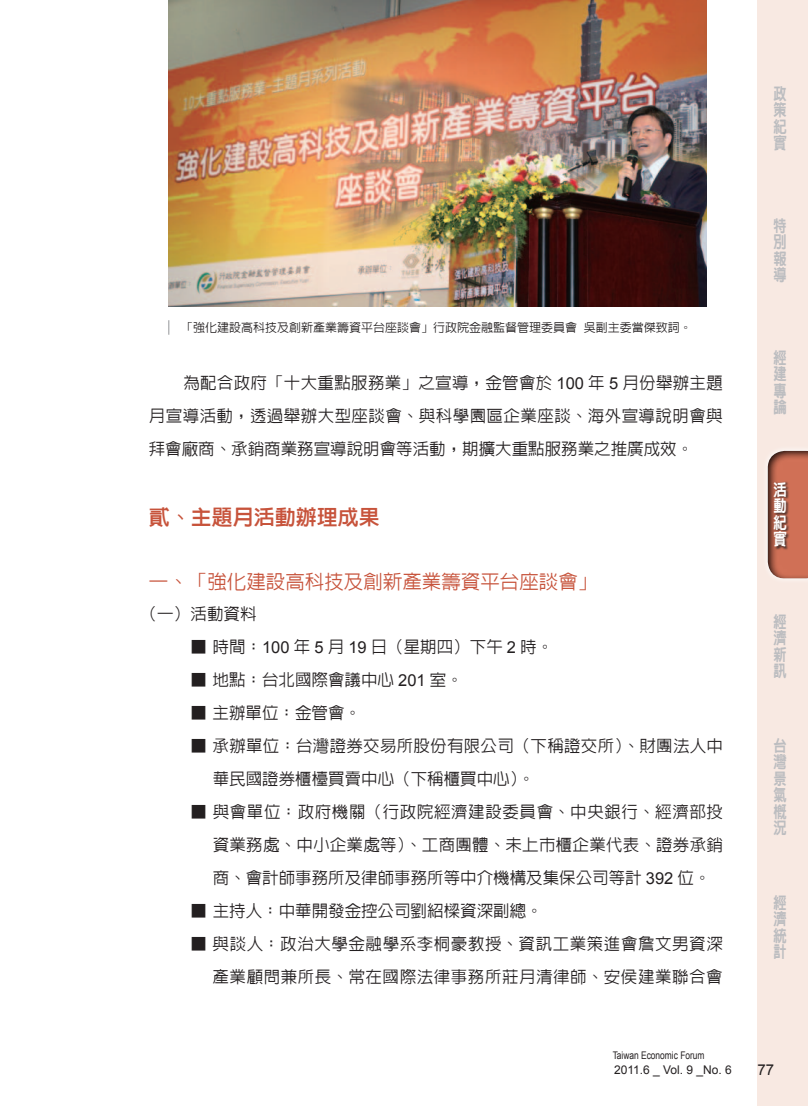
<style>
.page{position:relative;width:808px;height:1106px;background:#fff}
.page>*{position:absolute;margin:0;border:0;box-sizing:border-box;transform-origin:0 0}
.t1{font:21px "Lin Gothic Extra";color:#c7533b}
.t2{font:500 19.5px "Lin Gothic";color:#c7533b}
.t3{font:500 16.5px/33px "Lin Gothic";letter-spacing:.015em;color:#231f20;text-align:justify}
.t4{font:500 16.5px/33px "Lin Gothic";letter-spacing:.035em;color:#231f20;text-align:right}
.t5{font:800 16.5px/16.5px "Lin Gothic";color:#bcbdc0;text-align:justify;scale:.8 1}
.t6{font:800 16.5px/16.5px "Lin Gothic";color:#fff;text-align:justify;scale:.8 1}
.t7{font:15px "Arial";color:#231f20}
.t8{font:500 12px "Lin Gothic";color:#231f20}
.t9{font:12px "Arial";color:#231f20}
.t10{font:10.5px "Arial";color:#231f20;scale:.8 1}
.s1{font-family:"Arial";font-weight:400}
</style>
<div class="page">
<div style="left:757px;top:0;width:51px;height:1106px;background:#f8e9e2"></div>
<svg style="left:766px;top:449px;width:42px;height:130px;background:#c1735d"></svg>
<div style="left:773px;top:481px;width:16px;height:69px;background:#231f20;opacity:.75"></div>
<img style="left:168px;top:0;width:538px;height:306px">
<svg style="left:168px;top:320px;width:1px;height:15px"></svg>
<p class="t5" style="left:773px;top:85px;width:18px">政策紀實</p>
<p class="t8" style="left:181px;top:321px;width:512px">「強化建設高科技及創新產業籌資平台座談會」行政院金融監督管理委員會吳副主委當傑致詞。</p>
<p class="t3" style="left:149px;top:366px;width:576px;text-indent:35px">為配合政府「十大重點服務業」之宣導，金管會於 <span class="s1">100</span> 年 <span class="s1">5</span> 月份舉辦主題月宣導活動，透過舉辦大型座談會、與科學園區企業座談、海外宣導說明會與拜會廠商、承銷商業務宣導說明會等活動，期擴大重點服務業之推廣成效。</p>
<p class="t1" style="left:149px;top:506px;width:232px">貳、主題月活動辦理成果</p>
<p class="t2" style="left:149px;top:572px;width:450px">一、「強化建設高科技及創新產業籌資平台座談會」</p>
<p class="t3" style="left:141px;top:597px;width:117px">（一）活動資料</p>
<p class="t3" style="left:190px;top:630px;width:364px">■ 時間：<span class="s1">100</span> 年 <span class="s1">5</span> 月 <span class="s1">19</span> 日（星期四）下午 <span class="s1">2</span> 時。</p>
<p class="t3" style="left:190px;top:663px;width:274px">■ 地點：台北國際會議中心 <span class="s1">201</span> 室。</p>
<p class="t3" style="left:190px;top:696px;width:172px">■ 主辦單位：金管會。</p>
<p class="t3" style="left:213px;top:729px;width:512px;text-indent:-22px">■ 承辦單位：台灣證券交易所股份有限公司（下稱證交所）、財團法人中華民國證券櫃檯買賣中心（下稱櫃買中心）。</p>
<p class="t3" style="left:213px;top:795px;width:512px;text-indent:-22px">■ 與會單位：政府機關（行政院經濟建設委員會、中央銀行、經濟部投資業務處、中小企業處等）、工商團體、未上市櫃企業代表、證券承銷商、會計師事務所及律師事務所等中介機構及集保公司等計 <span class="s1">392</span> 位。</p>
<p class="t3" style="left:191px;top:894px;width:354px">■ 主持人：中華開發金控公司劉紹樑資深副總。</p>
<p class="t4" style="left:190px;top:927px;width:534px">■ 與談人：政治大學金融學系李桐豪教授、資訊工業策進會詹文男資深產業顧問兼所長、常在國際法律事務所莊月清律師、安侯建業聯合會</p>
<p class="t5" style="left:773px;top:217px;width:18px">特別報導</p>
<p class="t5" style="left:773px;top:349px;width:18px">經建專論</p>
<p class="t6" style="left:773px;top:481px;width:18px">活動紀實</p>
<p class="t5" style="left:773px;top:613px;width:18px">經濟新訊</p>
<p class="t5" style="left:773px;top:737px;width:18px">台灣景氣概況</p>
<p class="t5" style="left:773px;top:894px;width:18px">經濟統計</p>
<p class="t10" style="left:613px;top:1048px;width:116px">Taiwan Economic Forum</p>
<p class="t9" style="left:614px;top:1061px;width:119px">2011.6 _ Vol. 9 _No. 6</p>
<p class="t7" style="left:757px;top:1059px;width:18px">77</p>
</div>
